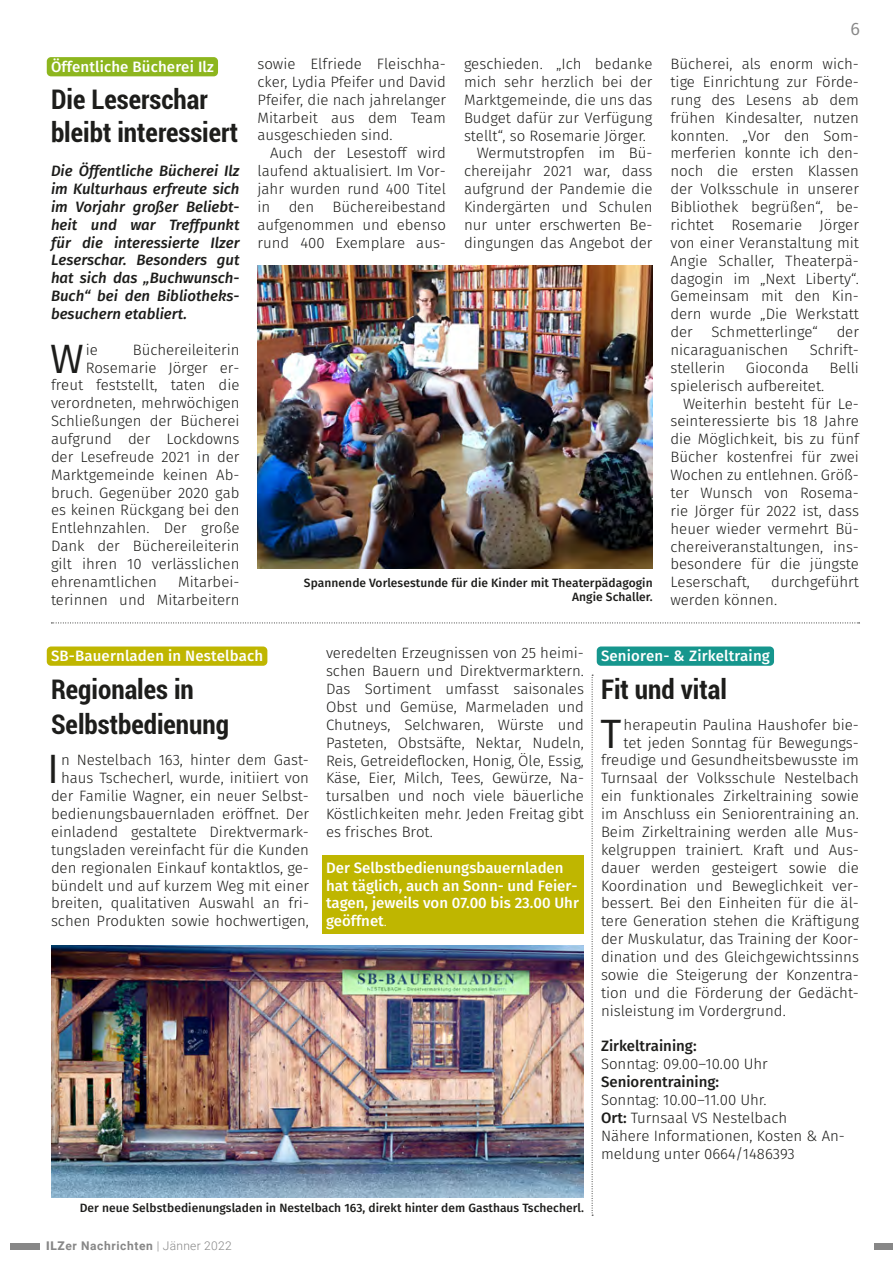
<style>
.page{position:relative;width:893px;height:1263px;background:#fff}
.page>*{position:absolute;margin:0;border:0;box-sizing:border-box;transform-origin:0 0}
.t1{font:40.95px "Fira Sans";color:#1d1d1b}
.t2{font:700 condensed 27px/35.7px "Roboto";color:#1d1d1b}
.t3{font:18px "Fira Sans";color:#878787}
.t4{font:300 15px/17.9px "Fira Sans";color:#1d1d1b;text-align:justify}
.t5{font:italic 500 15px/17.9px "Fira Sans";color:#1d1d1b;text-align:justify}
.t6{font:500 15px/17.9px "Fira Sans";color:#fff}
.t7{font:500 15px "Fira Sans";color:#1d1d1b}
.t8{font:500 12px/14.4px "Fira Sans";letter-spacing:.005em;color:#1d1d1b;text-align:right}
.t9{font:700 12px "Roboto";letter-spacing:.05em;color:#878787}
.s1{font-weight:300}
.s2{font-weight:900}
.s3{font-weight:500}
</style>
<div class="page">
<div style="left:11px;top:1243px;width:29px;height:7px;background:#878787"></div>
<div style="left:874px;top:1243px;width:19px;height:7px;background:#878787"></div>
<div style="left:322px;top:855px;width:262px;height:79px;background:#bfb600"></div>
<div style="left:47px;top:646px;width:220px;height:20px;background:#bfb600;border-radius:4px"></div>
<div style="left:597px;top:646px;width:177px;height:20px;background:#16968d;border-radius:4px"></div>
<img style="left:51px;top:945px;width:533px;height:253px">
<svg style="left:51px;top:622px;width:809px;height:1px"></svg>
<div style="left:47px;top:57px;width:171px;height:19px;background:#8db61e;border-radius:4px"></div>
<img style="left:257px;top:265px;width:396px;height:304px">
<svg style="left:592px;top:675px;width:1px;height:541px"></svg>
<p class="t6" style="left:51px;top:59px;width:164px">Öffentliche Bücherei Ilz</p>
<h2 class="t2" style="left:51px;top:82px;width:189px;line-height:32.4px">Die Leserschar bleibt interessiert</h2>
<p class="t5" style="left:51px;top:163px;width:190px">Die Öffentliche Bücherei Ilz im Kulturhaus erfreute sich im Vorjahr großer Beliebt&shy;heit und war Treffpunkt für die interessierte Ilzer Leserschar. Besonders gut hat sich das „Buchwunsch-Buch“ bei den Bibliotheks&shy;besuchern etabliert.</p>
<h1 class="t1" style="left:50px;top:329px;width:35px">W</h1>
<p class="t4" style="left:86px;top:342px;width:14px">ie</p>
<p class="t4" style="left:133px;top:342px;width:108px">Büchereileiterin</p>
<p class="t4" style="left:86px;top:359px;width:155px">Rosemarie Jörger er-</p>
<p class="t4" style="left:51px;top:377px;width:190px">freut feststellt, taten die</p>
<p class="t4" style="left:51px;top:395px;width:190px">verordneten, mehrwöchigen</p>
<p class="t4" style="left:51px;top:413px;width:190px">Schließungen der Bücherei</p>
<p class="t4" style="left:51px;top:431px;width:190px">aufgrund der Lockdowns</p>
<p class="t4" style="left:51px;top:449px;width:190px">der Lesefreude 2021 in der</p>
<p class="t4" style="left:51px;top:467px;width:190px">Marktgemeinde keinen Ab-</p>
<p class="t4" style="left:51px;top:484px;width:190px">bruch. Gegenüber 2020 gab</p>
<p class="t4" style="left:51px;top:502px;width:190px">es keinen Rückgang bei den</p>
<p class="t4" style="left:51px;top:520px;width:190px">Entlehnzahlen. Der große</p>
<p class="t4" style="left:51px;top:538px;width:190px">Dank der Büchereileiterin</p>
<p class="t4" style="left:51px;top:556px;width:190px">gilt ihren 10 verlässlichen</p>
<p class="t4" style="left:51px;top:574px;width:107px">ehrenamtlichen</p>
<p class="t4" style="left:51px;top:574px;width:190px;text-align:right">Mitarbei-<br>terinnen und Mitarbeitern</p>
<p class="t4" style="left:257px;top:56px;width:190px">sowie Elfriede Fleischha&shy;cker, Lydia Pfeifer und David Pfeifer, die nach jahrelanger Mitarbeit aus dem Team ausgeschieden sind.</p>
<p class="t4" style="left:257px;top:145px;width:190px;text-indent:13px">Auch der Lesestoff wird laufend aktualisiert. Im Vor&shy;jahr wurden rund 400 Titel in den Büchereibestand aufgenommen und ebenso rund 400 Exemplare aus-</p>
<p class="t4" style="left:464px;top:56px;width:190px">geschieden. „Ich bedanke</p>
<p class="t4" style="left:464px;top:74px;width:190px">mich sehr herzlich bei der</p>
<p class="t4" style="left:464px;top:92px;width:190px">Marktgemeinde, die uns das</p>
<p class="t4" style="left:464px;top:110px;width:190px">Budget dafür zur Verfügung</p>
<p class="t4" style="left:464px;top:127px;width:183px">stellt“, so Rosemarie Jörger.</p>
<p class="t4" style="left:477px;top:145px;width:177px">Wermutstropfen im Bü-</p>
<p class="t4" style="left:464px;top:163px;width:190px">chereijahr 2021 war, dass</p>
<p class="t4" style="left:464px;top:181px;width:190px">aufgrund der Pandemie die</p>
<p class="t4" style="left:464px;top:199px;width:190px">Kindergärten und Schulen</p>
<p class="t4" style="left:464px;top:217px;width:190px">nur unter erschwerten Be-</p>
<p class="t4" style="left:464px;top:235px;width:190px">dingungen das Angebot der</p>
<p class="t8" style="left:304px;top:576px;width:350px">Spannende Vorlesestunde für die Kinder mit Theaterpädagogin<br>Angie Schaller.</p>
<p class="t3" style="left:850px;top:16px;width:11px">6</p>
<p class="t4" style="left:670px;top:56px;width:190px">Bücherei, als enorm wich&shy;tige Einrichtung zur Förde&shy;rung des Lesens ab dem frühen Kindesalter, nutzen konnten. „Vor den Som&shy;merferien konnte ich den&shy;noch die ersten Klassen der Volksschule in unserer Bibliothek begrüßen“, be&shy;richtet Rosemarie Jörger von einer Veranstaltung mit Angie Schaller, Theaterpä&shy;dagogin im „Next Liberty“.<br>Gemeinsam mit den Kin&shy;dern wurde „Die Werkstatt der Schmetterlinge“ der nicaraguanischen</p>
<p class="t4" style="left:810px;top:342px;width:51px">Schrift-</p>
<p class="t4" style="left:670px;top:360px;width:56px">stellerin</p>
<p class="t4" style="left:746px;top:360px;width:64px">Gioconda</p>
<p class="t4" style="left:829px;top:360px;width:31px">Belli</p>
<p class="t4" style="left:670px;top:378px;width:155px">spielerisch aufbereitet.</p>
<p class="t4" style="left:683px;top:395px;width:177px">Weiterhin besteht für Le-</p>
<p class="t4" style="left:670px;top:413px;width:190px">seinteressierte bis 18 Jahre</p>
<p class="t4" style="left:670px;top:431px;width:190px">die Möglichkeit, bis zu fünf</p>
<p class="t4" style="left:670px;top:449px;width:190px">Bücher kostenfrei für zwei</p>
<p class="t4" style="left:670px;top:467px;width:190px">Wochen zu entlehnen. Größ-</p>
<p class="t4" style="left:670px;top:485px;width:190px">ter Wunsch von Rosema-</p>
<p class="t4" style="left:670px;top:503px;width:190px">rie Jörger für 2022 ist, dass</p>
<p class="t4" style="left:670px;top:521px;width:190px">heuer wieder vermehrt Bü-</p>
<p class="t4" style="left:670px;top:538px;width:190px">chereiveranstaltungen, ins-</p>
<p class="t4" style="left:670px;top:556px;width:190px">besondere für die jüngste</p>
<p class="t4" style="left:670px;top:574px;width:81px">Leserschaft,</p>
<p class="t4" style="left:670px;top:574px;width:190px;text-indent:101px">durchgeführt werden können.</p>
<p class="t6" style="left:51px;top:648px;width:214px">SB-Bauernladen in Nestelbach</p>
<h2 class="t2" style="left:51px;top:670px;width:180px">Regionales in<br>Selbstbedienung</h2>
<h1 class="t1" style="left:47px;top:740px;width:14px">I</h1>
<p class="t4" style="left:51px;top:752px;width:259px;text-align:right">n Nestelbach 163, hinter dem Gast&shy;haus Tschecherl, wurde, initiiert von der Familie Wagner, ein neuer Selbst&shy;bedienungsbauernladen eröffnet. Der einladend gestaltete Direktvermark&shy;tungsladen vereinfacht für die Kunden den regionalen Einkauf kontaktlos, ge&shy;bündelt und auf kurzem Weg mit einer breiten, qualitativen Auswahl an fri&shy;schen Produkten sowie hochwertigen,</p>
<p class="t4" style="left:326px;top:645px;width:259px">veredelten Erzeugnissen von 25 heimi&shy;schen Bauern und Direktvermarktern.<br>Das Sortiment umfasst saisonales Obst und Gemüse, Marmeladen und Chutneys, Selchwaren, Würste und Pasteten, Obstsäfte, Nektar, Nudeln, Reis, Getreideflocken, Honig, Öle, Essig, Käse, Eier, Milch, Tees, Gewürze, Na&shy;tursalben und noch viele bäuerliche Köstlichkeiten mehr. Jeden Freitag gibt es frisches Brot.</p>
<p class="t6" style="left:326px;top:860px;width:254px">Der Selbstbedienungsbauernladen hat täglich, auch an Sonn- und Feier&shy;tagen, jeweils von 07.00 bis 23.00 Uhr geöffnet<span class="s1">.</span></p>
<p class="t8" style="left:80px;top:1201px;width:506px">Der neue Selbstbedienungsladen in Nestelbach 163, direkt hinter dem Gasthaus Tschecherl.</p>
<p class="t9" style="left:46px;top:1237px;width:187px"><span class="s2">ILZ</span>er Nachrichten <span class="s1">| Jänner 2022</span></p>
<p class="t6" style="left:601px;top:648px;width:170px">Senioren- &amp; Zirkeltraing</p>
<h2 class="t2" style="left:601px;top:670px;width:128px">Fit und vital</h2>
<h1 class="t1" style="left:601px;top:704px;width:22px">T</h1>
<p class="t4" style="left:624px;top:717px;width:237px">herapeutin Paulina Haushofer bie-</p>
<p class="t4" style="left:624px;top:734px;width:237px">tet jeden Sonntag für Bewegungs-</p>
<p class="t4" style="left:601px;top:752px;width:259px">freudige und Gesundheitsbewusste im</p>
<p class="t4" style="left:601px;top:770px;width:259px">Turnsaal der Volksschule Nestelbach</p>
<p class="t4" style="left:601px;top:788px;width:259px">ein funktionales Zirkeltraining sowie</p>
<p class="t4" style="left:601px;top:806px;width:259px">im Anschluss ein Seniorentraining an.</p>
<p class="t4" style="left:601px;top:824px;width:259px">Beim Zirkeltraining werden alle Mus-</p>
<p class="t4" style="left:601px;top:842px;width:259px">kelgruppen trainiert. Kraft und Aus-</p>
<p class="t4" style="left:601px;top:860px;width:259px">dauer werden gesteigert sowie die</p>
<p class="t4" style="left:601px;top:877px;width:259px">Koordination und Beweglichkeit ver-</p>
<p class="t4" style="left:601px;top:895px;width:259px">bessert. Bei den Einheiten für die äl-</p>
<p class="t4" style="left:601px;top:913px;width:259px">tere Generation stehen die Kräftigung</p>
<p class="t4" style="left:601px;top:931px;width:259px">der Muskulatur, das Training der Koor-</p>
<p class="t4" style="left:601px;top:949px;width:259px">dination und des Gleichgewichtssinns</p>
<p class="t4" style="left:601px;top:967px;width:259px">sowie die Steigerung der Konzentra-</p>
<p class="t4" style="left:601px;top:985px;width:259px">tion und die Förderung der Gedächt-</p>
<p class="t4" style="left:601px;top:1002px;width:186px">nisleistung im Vordergrund.</p>
<p class="t7" style="left:601px;top:1035px;width:97px">Zirkeltraining:</p>
<p class="t4" style="left:601px;top:1056px;width:168px">Sonntag: 09.00–10.00 Uhr</p>
<p class="t7" style="left:601px;top:1071px;width:120px">Seniorentraining:</p>
<p class="t4" style="left:601px;top:1092px;width:245px;text-align:left">Sonntag: 10.00–11.00 Uhr.<br><span class="s3">Ort:</span> Turnsaal VS Nestelbach<br>Nähere Informationen, Kosten &amp; An&shy;meldung unter 0664/1486393</p>
</div>
